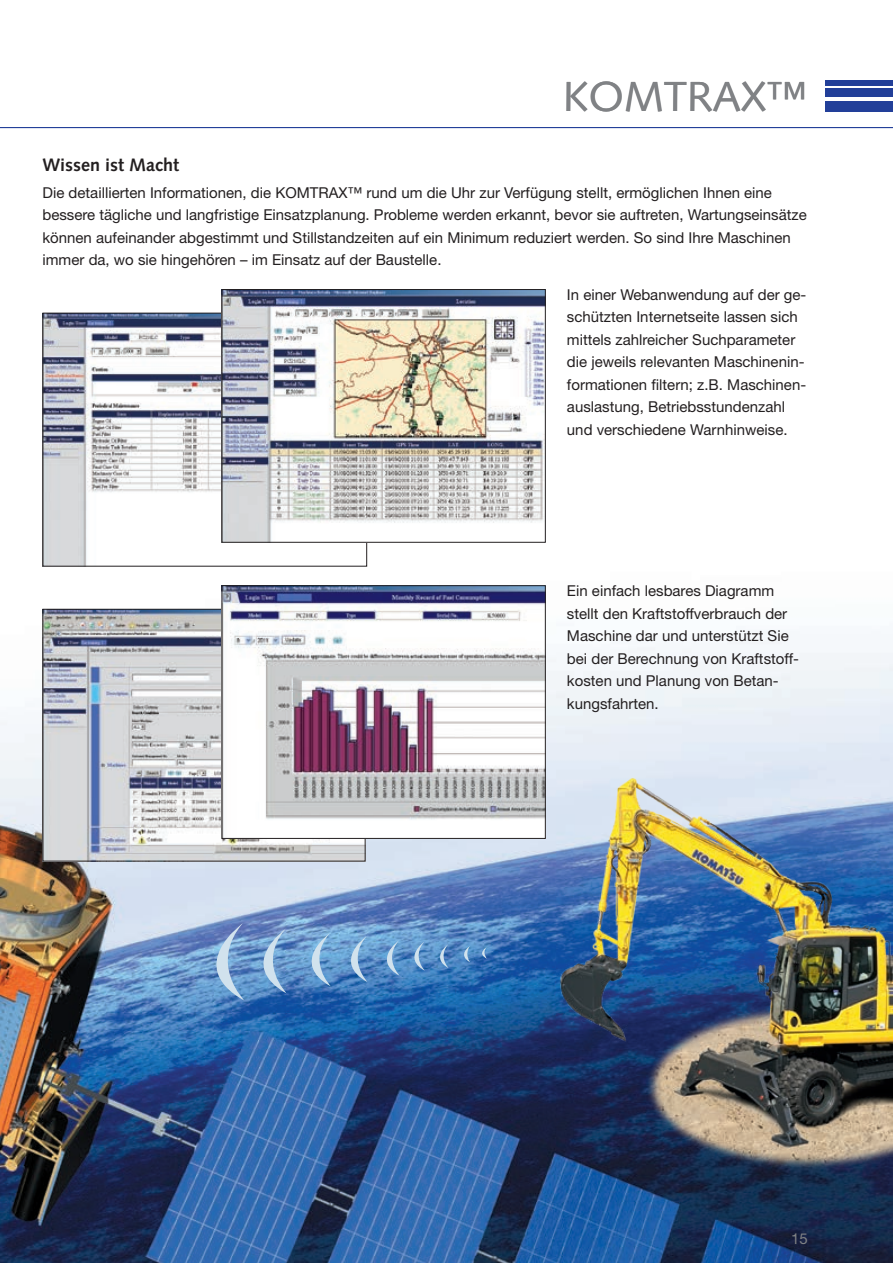
<style>
.page{position:relative;width:893px;height:1263px;background:#fff}
.page>*{position:absolute;margin:0;border:0;box-sizing:border-box;transform-origin:0 0}
.t1{font:42px "Syntax LTCE";color:#808285}
.t2{font:700 18px "Syntax LTCE";color:#231f20}
.t3{font:15px/22.5px "Helvetica Neue LT Pro";color:#231f20}
.t4{font:15px "Helvetica Neue LT Pro";color:#808285}
</style>
<div class="page">
<img style="left:0;top:527px;width:893px;height:736px">
<svg style="left:182px;top:923px;width:267px;height:78px;background:#6494c8"></svg>
<svg style="left:457px;top:946px;width:13px;height:16px"></svg>
<svg style="left:476px;top:947px;width:11px;height:12px"></svg>
<hr style="left:0;top:127px;width:893px;height:1px;background:#223f99">
<div style="left:825px;top:101px;width:68px;height:10px;background:#223f99"></div>
<div style="left:825px;top:89px;width:68px;height:8px;background:#223f99"></div>
<div style="left:825px;top:80px;width:68px;height:5px;background:#223f99"></div>
<img style="left:45px;top:315px;width:320px;height:249px">
<img style="left:45px;top:611px;width:318px;height:248px">
<img style="left:224px;top:291px;width:320px;height:250px">
<div style="left:222px;top:289px;width:324px;height:254px;border:1px solid #231f20"></div>
<img style="left:224px;top:587px;width:320px;height:250px">
<div style="left:222px;top:585px;width:324px;height:254px;border:1px solid #231f20"></div>
<img style="left:556px;top:772px;width:337px;height:412px">
<h1 class="t1" style="left:563px;top:72px;width:246px">KOMTRAX™</h1>
<p class="t2" style="left:43px;top:154px;width:138px">Wissen ist Macht</p>
<p class="t3" style="left:43px;top:181px;width:766px">Die detaillierten Informationen, die KOMTRAX™ rund um die Uhr zur Verfügung stellt, ermöglichen Ihnen eine bessere tägliche und langfristige Einsatzplanung. Probleme werden erkannt, bevor sie auftreten, Wartungseinsätze können aufeinander abgestimmt und Stillstandzeiten auf ein Minimum reduziert werden. So sind Ihre Maschinen immer da, wo sie hingehören – im Einsatz auf der Baustelle.</p>
<p class="t3" style="left:567px;top:283px;width:241px">In einer Webanwendung auf der ge&shy;schützten Internetseite lassen sich mittels zahlreicher Suchparameter die jeweils relevanten Maschinenin&shy;formationen filtern; z.B. Maschinen&shy;auslastung, Betriebsstundenzahl und verschiedene Warnhinweise.</p>
<p class="t3" style="left:567px;top:579px;width:233px">Ein einfach lesbares Diagramm stellt den Kraftstoffverbrauch der<br>Maschine dar und unterstützt Sie bei der Berechnung von Kraftstoff&shy;kosten und Planung von Betan&shy;kungsfahrten.</p>
<p class="t4" style="left:791px;top:1229px;width:18px">15</p>
</div>
